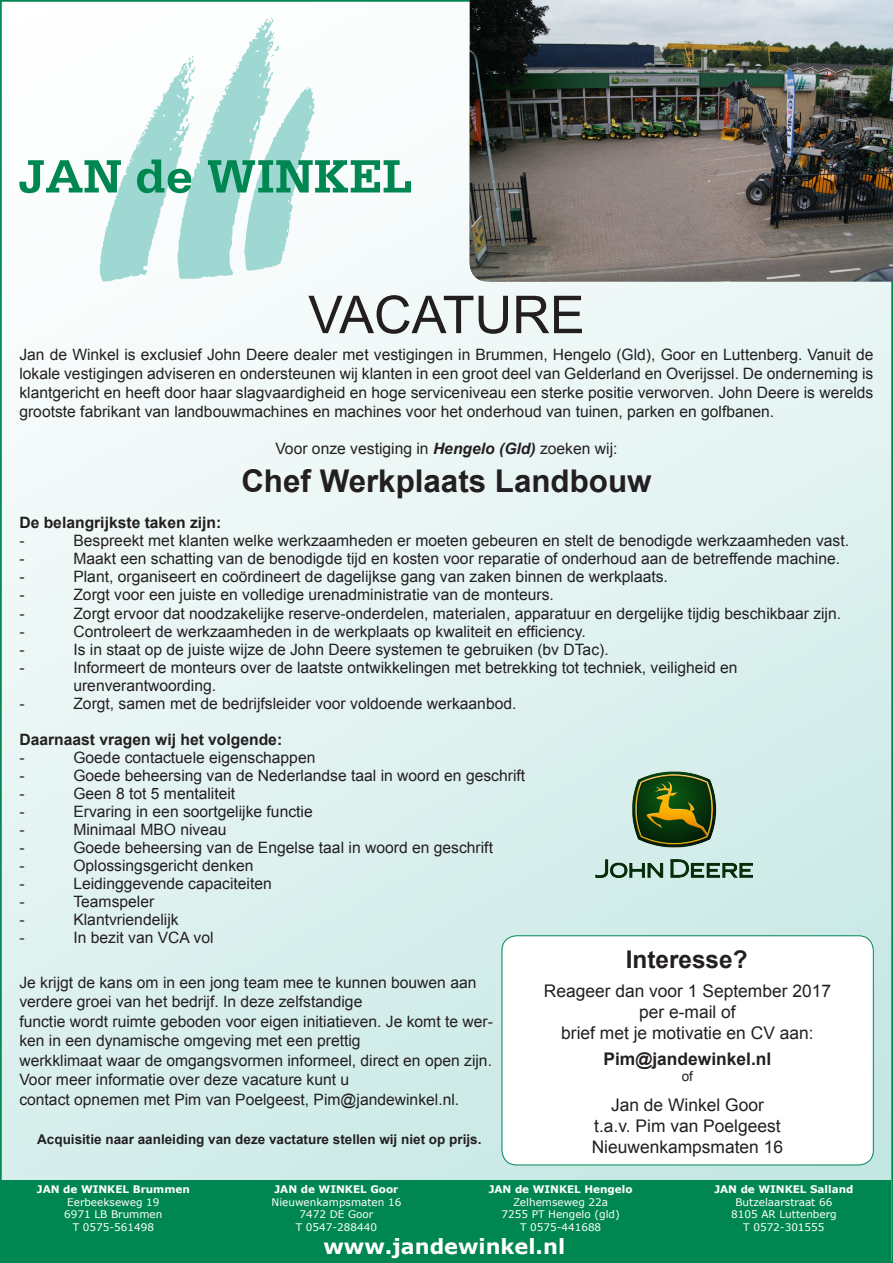
<style>
.page{position:relative;width:893px;height:1263px;background:#fff}
.page>*{position:absolute;margin:0;border:0;box-sizing:border-box;transform-origin:0 0}
.t1{font:52.2px "Arial";color:#231f20}
.t2{font:700 31.35px "Arial";color:#231f20}
.t3{font:700 24.3px "Arial";color:#231f20}
.t4{font:700 20.85px "Verdana";color:#fff}
.t5{font:17.4px "Arial";color:#231f20}
.t6{font:700 17.4px "Arial";color:#231f20}
.t7{font:15.6px/18.8px "Arial";color:#231f20}
.t8{font:700 15.6px "Arial";color:#231f20}
.t9{font:700 13.5px "Arial";color:#231f20}
.t10{font:13.5px "Arial";color:#231f20}
.t11{font:10.5px "Verdana";color:#fff}
.t12{font:700 10.5px "Verdana";color:#fff}
.s1{font-weight:700;font-style:italic}
</style>
<div class="page">
<div style="left:1px;top:1px;width:891px;height:1261px;background:linear-gradient(to bottom,#fcfcfc,#cbeae7)"></div>
<svg style="left:19px;top:18px;width:392px;height:263px"></svg>
<div style="left:0;top:1181px;width:891px;height:82px;background:#008751"></div>
<img style="left:593px;top:769px;width:159px;height:109px">
<div style="left:502px;top:936px;width:371px;height:229px;background:#fff;border-radius:15px"></div>
<div style="left:502px;top:935px;width:371px;height:230px;border:1px solid #008751;border-radius:15px"></div>
<img style="left:470px;top:0;width:423px;height:281px">
<p class="t1" style="left:308px;top:281px;width:278px">VACATURE</p>
<p class="t7" style="left:19px;top:345px;width:855px;text-align:justify">Jan de Winkel is exclusief John Deere dealer met vestigingen in Brummen, Hengelo (Gld), Goor en Luttenberg. Vanuit de lokale vestigingen adviseren en ondersteunen wij klanten in een groot deel van Gelderland en Overijssel. De onderneming is klantgericht en heeft door haar slagvaardigheid en hoge serviceniveau een sterke positie verworven. John Deere is werelds grootste fabrikant van landbouwmachines en machines voor het onderhoud van tuinen, parken en golfbanen.</p>
<p class="t7" style="left:275px;top:439px;width:344px">Voor onze vestiging in <span class="s1">Hengelo (Gld)</span> zoeken wij:</p>
<p class="t2" style="left:241px;top:460px;width:412px">Chef Werkplaats Landbouw</p>
<p class="t8" style="left:19px;top:513px;width:203px">De belangrijkste taken zijn:</p>
<p class="t7" style="left:19px;top:532px;width:7px">-</p>
<p class="t7" style="left:73px;top:532px;width:777px">Bespreekt met klanten welke werkzaamheden er moeten gebeuren en stelt de benodigde werkzaamheden vast.</p>
<p class="t7" style="left:19px;top:550px;width:7px">-</p>
<p class="t7" style="left:73px;top:550px;width:768px">Maakt een schatting van de benodigde tijd en kosten voor reparatie of onderhoud aan de betreffende machine.</p>
<p class="t7" style="left:19px;top:568px;width:7px">-</p>
<p class="t7" style="left:73px;top:568px;width:596px">Plant, organiseert en coördineert de dagelijkse gang van zaken binnen de werkplaats.</p>
<p class="t7" style="left:19px;top:586px;width:7px">-</p>
<p class="t7" style="left:73px;top:586px;width:482px">Zorgt voor een juiste en volledige urenadministratie van de monteurs.</p>
<p class="t7" style="left:19px;top:604px;width:7px">-</p>
<p class="t7" style="left:73px;top:604px;width:769px">Zorgt ervoor dat noodzakelijke reserve-onderdelen, materialen, apparatuur en dergelijke tijdig beschikbaar zijn.</p>
<p class="t7" style="left:19px;top:622px;width:7px">-</p>
<p class="t7" style="left:73px;top:622px;width:514px">Controleert de werkzaamheden in de werkplaats op kwaliteit en efficiency.</p>
<p class="t7" style="left:19px;top:640px;width:7px">-</p>
<p class="t7" style="left:73px;top:640px;width:537px">Is in staat op de juiste wijze de John Deere systemen te gebruiken (bv DTac).</p>
<p class="t7" style="left:19px;top:658px;width:7px">-</p>
<p class="t7" style="left:73px;top:658px;width:666px">Informeert de monteurs over de laatste ontwikkelingen met betrekking tot techniek, veiligheid en</p>
<p class="t7" style="left:73px;top:676px;width:144px">urenverantwoording.</p>
<p class="t7" style="left:19px;top:694px;width:7px">-</p>
<p class="t7" style="left:73px;top:694px;width:445px">Zorgt, samen met de bedrijfsleider voor voldoende werkaanbod.</p>
<p class="t8" style="left:19px;top:729px;width:264px">Daarnaast vragen wij het volgende:</p>
<p class="t7" style="left:19px;top:748px;width:7px">-</p>
<p class="t7" style="left:73px;top:748px;width:244px">Goede contactuele eigenschappen</p>
<p class="t7" style="left:19px;top:766px;width:7px">-</p>
<p class="t7" style="left:73px;top:766px;width:453px">Goede beheersing van de Nederlandse taal in woord en geschrift</p>
<p class="t7" style="left:19px;top:784px;width:7px">-</p>
<p class="t7" style="left:73px;top:784px;width:163px">Geen 8 tot 5 mentaliteit</p>
<p class="t7" style="left:19px;top:802px;width:7px">-</p>
<p class="t7" style="left:73px;top:802px;width:241px">Ervaring in een soortgelijke functie</p>
<p class="t7" style="left:19px;top:820px;width:7px">-</p>
<p class="t7" style="left:73px;top:820px;width:155px">Minimaal MBO niveau</p>
<p class="t7" style="left:19px;top:838px;width:7px">-</p>
<p class="t7" style="left:73px;top:838px;width:421px">Goede beheersing van de Engelse taal in woord en geschrift</p>
<p class="t7" style="left:19px;top:856px;width:7px">-</p>
<p class="t7" style="left:73px;top:856px;width:182px">Oplossingsgericht denken</p>
<p class="t7" style="left:19px;top:874px;width:7px">-</p>
<p class="t7" style="left:73px;top:874px;width:200px">Leidinggevende capaciteiten</p>
<p class="t7" style="left:19px;top:892px;width:7px">-</p>
<p class="t7" style="left:73px;top:892px;width:82px">Teamspeler</p>
<p class="t7" style="left:19px;top:910px;width:7px">-</p>
<p class="t7" style="left:73px;top:910px;width:107px">Klantvriendelijk</p>
<p class="t7" style="left:19px;top:928px;width:7px">-</p>
<p class="t7" style="left:73px;top:928px;width:142px">In bezit van VCA vol</p>
<p class="t7" style="left:19px;top:973px;width:459px;line-height:19.5px">Je krijgt de kans om in een jong team mee te kunnen bouwen aan verdere groei van het bedrijf. In deze zelfstandige</p>
<p class="t7" style="left:19px;top:1012px;width:475px;line-height:19.5px">functie wordt ruimte geboden voor eigen initiatieven. Je komt te wer&shy;ken in een dynamische omgeving met een prettig</p>
<p class="t7" style="left:19px;top:1051px;width:474px;line-height:19.5px">werkklimaat waar de omgangsvormen informeel, direct en open zijn.<br>Voor meer informatie over deze vacature kunt u</p>
<p class="t7" style="left:19px;top:1090px;width:441px">contact opnemen met Pim van Poelgeest, Pim@jandewinkel.nl.</p>
<p class="t9" style="left:37px;top:1130px;width:446px">Acquisitie naar aanleiding van deze vactature stellen wij niet op prijs.</p>
<p class="t3" style="left:626px;top:943px;width:123px">Interesse?</p>
<p class="t5" style="left:544px;top:979px;width:289px">Reageer dan voor 1 September 2017</p>
<p class="t5" style="left:639px;top:1000px;width:98px">per e-mail of</p>
<p class="t5" style="left:561px;top:1021px;width:254px">brief met je motivatie en CV aan:</p>
<p class="t6" style="left:603px;top:1047px;width:169px">Pim@jandewinkel.nl</p>
<p class="t10" style="left:682px;top:1068px;width:13px">of</p>
<p class="t5" style="left:611px;top:1094px;width:154px">Jan de Winkel Goor</p>
<p class="t5" style="left:594px;top:1115px;width:188px">t.a.v. Pim van Poelgeest</p>
<p class="t5" style="left:592px;top:1135px;width:193px">Nieuwenkampsmaten 16</p>
<p class="t12" style="left:37px;top:1182px;width:154px">JAN de WINKEL Brummen</p>
<p class="t11" style="left:67px;top:1195px;width:94px">Eerbeekseweg 19</p>
<p class="t11" style="left:64px;top:1207px;width:100px">6971 LB Brummen</p>
<p class="t11" style="left:73px;top:1220px;width:83px">T 0575-561498</p>
<p class="t12" style="left:489px;top:1182px;width:145px">JAN de WINKEL Hengelo</p>
<p class="t11" style="left:513px;top:1195px;width:97px">Zelhemseweg 22a</p>
<p class="t11" style="left:501px;top:1207px;width:120px">7255 PT Hengelo (gld)</p>
<p class="t11" style="left:520px;top:1220px;width:83px">T 0575-441688</p>
<p class="t12" style="left:274px;top:1182px;width:125px">JAN de WINKEL Goor</p>
<p class="t11" style="left:272px;top:1195px;width:131px">Nieuwenkampsmaten 16</p>
<p class="t11" style="left:300px;top:1207px;width:75px">7472 DE Goor</p>
<p class="t11" style="left:296px;top:1220px;width:83px">T 0547-288440</p>
<p class="t4" style="left:323px;top:1231px;width:243px">www.jandewinkel.nl</p>
<p class="t12" style="left:714px;top:1182px;width:141px">JAN de WINKEL Salland</p>
<p class="t11" style="left:735px;top:1195px;width:98px">Butzelaarstraat 66</p>
<p class="t11" style="left:731px;top:1207px;width:107px">8105 AR Luttenberg</p>
<p class="t11" style="left:743px;top:1220px;width:83px">T 0572-301555</p>
</div>
